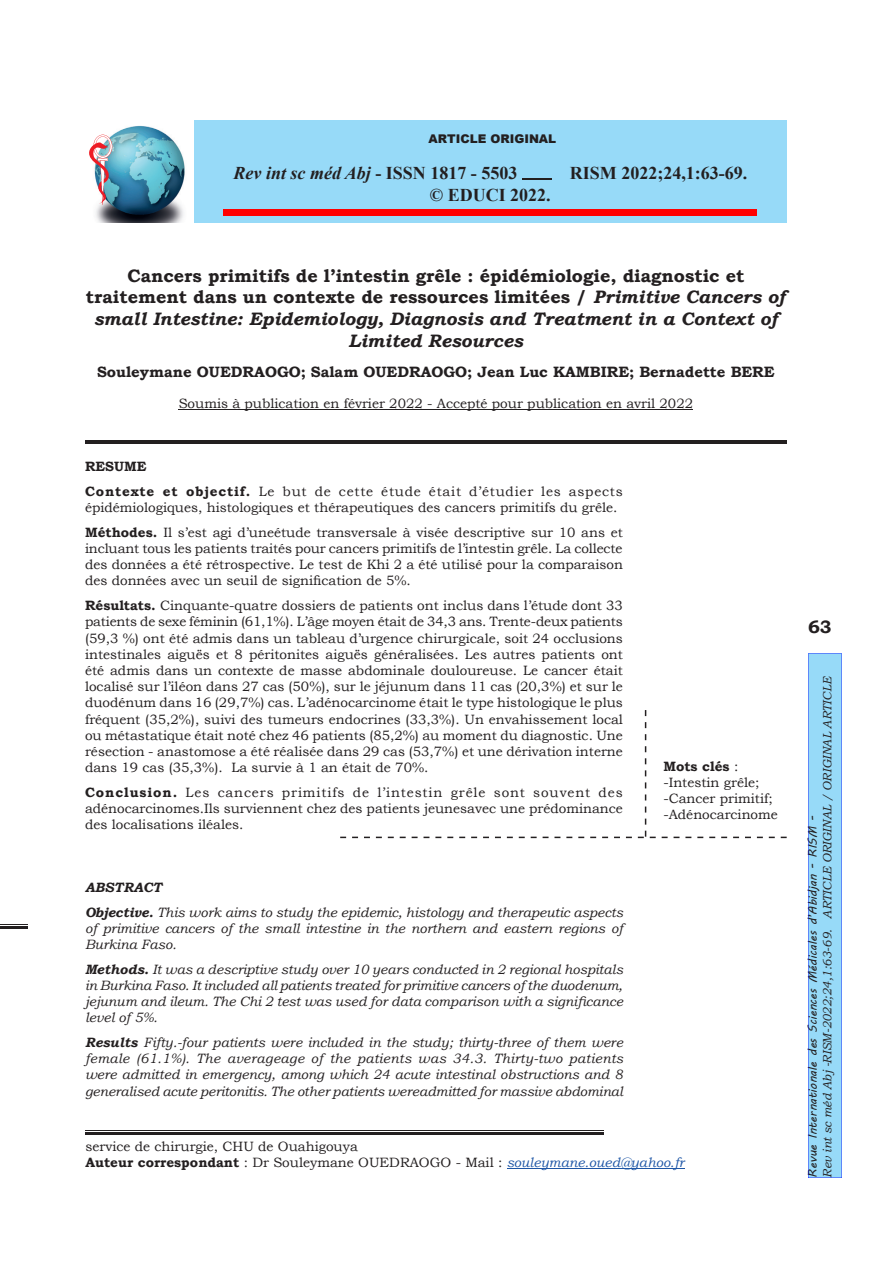
<style>
.page{position:relative;width:893px;height:1263px;background:#fff}
.page>*{position:absolute;margin:0;border:0;box-sizing:border-box;transform-origin:0 0}
.t1{font:700 18px/21.6px "Bookman Old Style";color:#231f20;text-align:center}
.t2{font:700 18px "Times New Roman";color:#231f20}
.t3{font:italic 700 18px "Times New Roman";color:#231f20}
.t4{font:700 15px "Bookman Old Style";color:#231f20}
.t5{font:13.5px/16.2px "Bookman Old Style";color:#231f20}
.t6{font:italic 13.5px/16.2px "Bookman Old Style";color:#231f20}
.t7{font:13.5px/24.8px "Bookman Old Style";letter-spacing:.055em;color:#231f20}
.t8{font:italic 12px "Bookman Old Style";letter-spacing:-.01em;color:#231f20}
.t9{font:12px "MV Boli";letter-spacing:-.01em;color:#231f20}
.t10{font:900 12px "Arial";color:#231f20}
.s1{font-style:normal}
.s2{font-style:italic}
.s3{font-weight:700}
.s4{font-style:italic;color:#1e56a6}
</style>
<div class="page">
<div style="left:808px;top:653px;width:34px;height:525px;background:#97daf8"></div>
<svg style="left:543px;top:837px;width:17px;height:1px"></svg>
<svg style="left:412px;top:837px;width:17px;height:1px"></svg>
<svg style="left:638px;top:831px;width:18px;height:7px"></svg>
<img style="left:95px;top:126px;width:90px;height:97px">
<svg style="left:89px;top:135px;width:23px;height:70px"></svg>
<div style="left:194px;top:120px;width:593px;height:103px;background:#97daf8"></div>
<hr style="left:522px;top:178px;width:30px;height:1px;background:#231f20">
<div style="left:223px;top:209px;width:534px;height:6px;background:#f00"></div>
<svg style="left:0;top:924px;width:28px;height:1px"></svg>
<hr style="left:0;top:926px;width:28px;height:2px;background:#231f20">
<hr style="left:507px;top:1168px;width:177px;height:1px;background:#1e56a6">
<hr style="left:85px;top:1130px;width:519px;height:1px;background:#231f20">
<hr style="left:85px;top:1132px;width:519px;height:2px;background:#231f20">
<hr style="left:179px;top:409px;width:514px;height:1px;background:#231f20">
<hr style="left:85px;top:441px;width:702px;height:3px;background:#231f20">
<p class="t10" style="left:428px;top:130px;width:129px">ARTICLE ORIGINAL</p>
<h1 class="t3" style="left:234px;top:161px;width:285px">Rev int sc méd Abj <span class="s1">- ISSN 1817 - 5503</span></h1>
<h1 class="t2" style="left:570px;top:160px;width:179px">RISM 2022;24,1:63-69.</h1>
<h1 class="t2" style="left:430px;top:182px;width:122px">© EDUCI 2022.</h1>
<p class="t1" style="left:86px;top:265px;width:701px">Cancers primitifs de l’intestin grêle : épidémiologie, diagnostic et traitement dans un contexte de ressources limitées / <span class="s2">Primitive Cancers of small Intestine: Epidemiology, Diagnosis and Treatment in a Context of Limited Resources</span></p>
<p class="t4" style="left:97px;top:361px;width:679px">Souleymane OUEDRAOGO; Salam OUEDRAOGO; Jean Luc KAMBIRE; Bernadette BERE</p>
<p class="t5" style="left:179px;top:396px;width:516px">Soumis à publication en février 2022 - Accepté pour publication en avril 2022</p>
<p class="t7" style="left:85px;top:454px;width:539px"><span class="s3">RESUME<br>Contexte et objectif.</span> Le but de cette étude était d’étudier les aspects</p>
<p class="t5" style="left:85px;top:495px;width:539px;line-height:24.8px">épidémiologiques, histologiques et thérapeutiques des cancers primitifs du grêle.<br><span class="s3">Méthodes.</span> Il s’est agi d’uneétude transversale à visée descriptive sur 10 ans et</p>
<p class="t5" style="left:85px;top:540px;width:539px;text-align:justify">incluant tous les patients traités pour cancers primitifs de l’intestin grêle. La collecte des données a été rétrospective. Le test de Khi 2 a été utilisé pour la comparaison des données avec un seuil de signification de 5%.</p>
<p class="t5" style="left:85px;top:597px;width:539px;text-align:justify"><span class="s3">Résultats.</span> Cinquante-quatre dossiers de patients ont inclus dans l’étude dont 33 patients de sexe féminin (61,1%). L’âge moyen était de 34,3 ans. Trente-deux patients (59,3 %) ont été admis dans un tableau d’urgence chirurgicale, soit 24 occlusions intestinales aiguës et 8 péritonites aiguës généralisées. Les autres patients ont été admis dans un contexte de masse abdominale douloureuse. Le cancer était localisé sur l’iléon dans 27 cas (50%), sur le jéjunum dans 11 cas (20,3%) et sur le duodénum dans 16 (29,7%) cas. L’adénocarcinome était le type histologique le plus fréquent (35,2%), suivi des tumeurs endocrines (33,3%). Un envahissement local ou métastatique était noté chez 46 patients (85,2%) au moment du diagnostic. Une résection - anastomose a été réalisée dans 29 cas (53,7%) et une dérivation interne dans 19 cas (35,3%). La survie à 1 an était de 70%.</p>
<p class="t5" style="left:85px;top:784px;width:539px;text-align:justify"><span class="s3">Conclusion.</span> Les cancers primitifs de l’intestin grêle sont souvent des adénocarcinomes.Ils surviennent chez des patients jeunesavec une prédominance des localisations iléales.</p>
<p class="t6" style="left:85px;top:875px;width:539px;line-height:24.8px"><span class="s3">ABSTRACT<br>Objective.</span> This work aims to study the epidemic, histology and therapeutic aspects</p>
<p class="t6" style="left:85px;top:920px;width:539px">of primitive cancers of the small intestine in the northern and eastern regions of<br>Burkina Faso.</p>
<p class="t6" style="left:85px;top:961px;width:539px;text-align:justify"><span class="s3">Methods.</span> It was a descriptive study over 10 years conducted in 2 regional hospitals in Burkina Faso. It included all patients treated for primitive cancers of the duodenum, jejunum and ileum. The Chi 2 test was used for data comparison with a significance level of 5%.</p>
<p class="t6" style="left:85px;top:1034px;width:540px;text-align:justify"><span class="s3">Results</span> Fifty.-four patients were included in the study; thirty-three of them were female (61.1%). The averageage of the patients was 34.3. Thirty-two patients were admitted in emergency, among which 24 acute intestinal obstructions and 8 generalised acute peritonitis. The other patients wereadmitted for massive abdominal</p>
<p class="t5" style="left:663px;top:758px;width:116px"><span class="s3">Mots clés</span> : -Intestin grêle; -Cancer primitif; -Adénocarcinome</p>
<p class="t5" style="left:85px;top:1138px;width:600px">service de chirurgie, CHU de Ouahigouya<br><span class="s3">Auteur correspondant</span> : Dr Souleymane OUEDRAOGO - Mail : <span class="s4">souleymane.oued@yahoo.fr</span></p>
<h1 class="t1" style="left:808px;top:616px;width:25px">63</h1>
<p class="t8" style="left:819px;top:1177px;width:503px;rotate:-90deg">Rev int sc méd Abj -RISM-2022;24,1:63-69. ARTICLE ORIGINAL / ORIGINAL ARTICLE</p>
<p class="t9" style="left:805px;top:1177px;width:363px;rotate:-90deg">Revue Internationale des Sciences Médicales d’Abidjan - RISM -</p>
</div>
